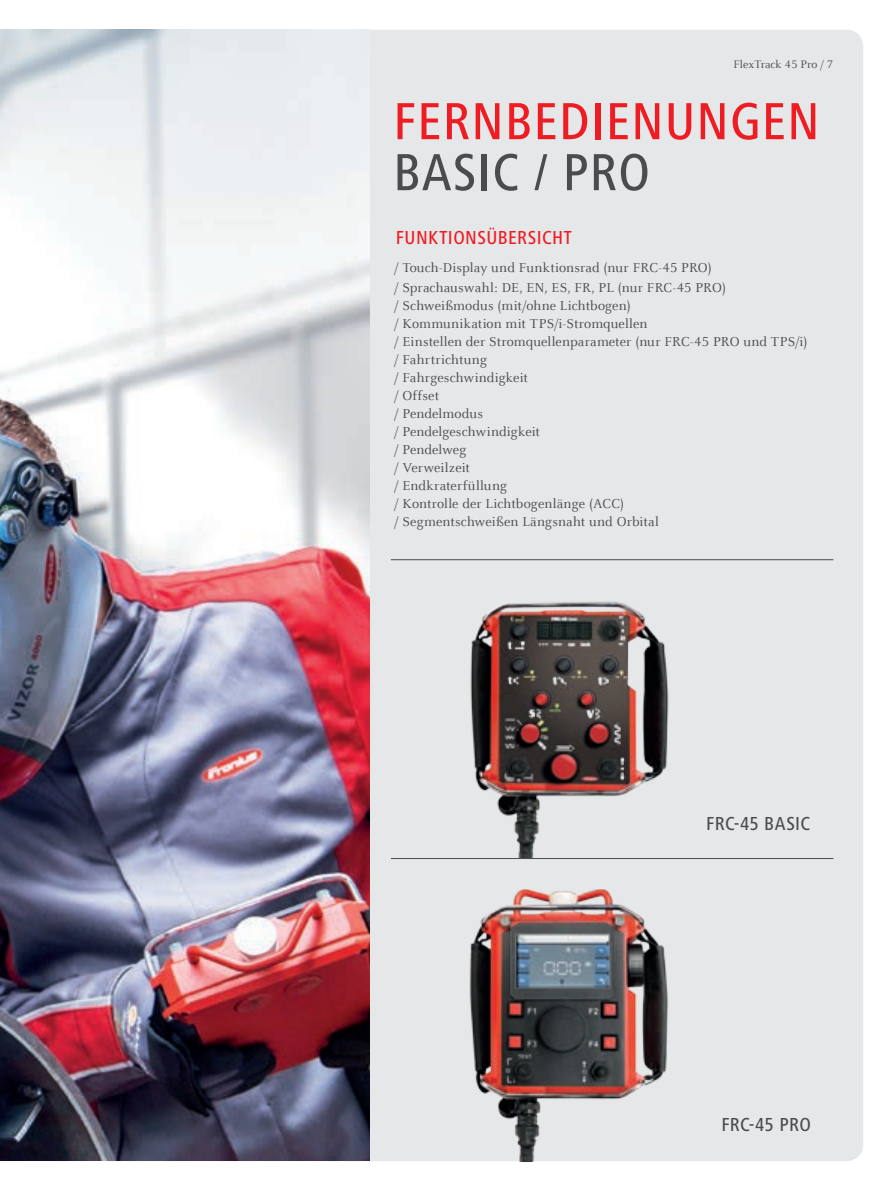
<style>
.page{position:relative;width:893px;height:1191px;background:#fff}
.page>*{position:absolute;margin:0;border:0;box-sizing:border-box;transform-origin:0 0}
.t1{font:500 condensed 54px "Frutiger Next LTW1 G";letter-spacing:.02em;color:#ee1d23}
.t2{font:500 condensed 54px "Frutiger Next LTW1 G";letter-spacing:.02em;color:#4b4c4d}
.t3{font:500 condensed 19.5px "Frutiger Next LTW1 G";letter-spacing:.015em;color:#4b4c4d}
.t4{font:500 condensed 19.5px "Frutiger Next LTW1 G";letter-spacing:.025em;color:#ee1d23}
.t5{font:14.25px/18px "Celeste Offc Pro";letter-spacing:.005em;color:#4b4c4d}
.t6{font:12px "Celeste Offc Pro";color:#4b4c4d}
</style>
<div class="page">
<div style="left:0;top:30px;width:863px;height:1131px;background:#e6e7e9"></div>
<img style="left:0;top:30px;width:370px;height:1130px">
<img style="left:465px;top:587px;width:209px;height:271px">
<hr style="left:391px;top:858px;width:442px;height:1px;background:#4b4c4d">
<hr style="left:391px;top:559px;width:442px;height:1px;background:#4b4c4d">
<img style="left:463px;top:890px;width:209px;height:271px">
<p class="t6" style="left:734px;top:57px;width:101px">FlexTrack 45 Pro / 7</p>
<h1 class="t1" style="left:393px;top:90px;width:428px">FERNBEDIENUNGEN</h1>
<h1 class="t2" style="left:393px;top:141px;width:258px">BASIC / PRO</h1>
<h2 class="t4" style="left:396px;top:227px;width:177px">FUNKTIONSÜBERSICHT</h2>
<p class="t5" style="left:394px;top:258px;width:333px;line-height:19.5px">/ Touch-Display und Funktionsrad (nur FRC-45 PRO)<br>/ Sprachauswahl: DE, EN, ES, FR, PL (nur FRC-45 PRO)</p>
<p class="t5" style="left:394px;top:296px;width:415px">/ Schweißmodus (mit/ohne Lichtbogen)<br>/ Kommunikation mit TPS/i-Stromquellen<br>/ Einstellen der Stromquellenparameter (nur FRC-45 PRO und TPS/i) / Fahrtrichtung<br>/ Fahrgeschwindigkeit<br>/ Offset<br>/ Pendelmodus<br>/ Pendelgeschwindigkeit<br>/ Pendelweg<br>/ Verweilzeit<br>/ Endkraterfüllung<br>/ Kontrolle der Lichtbogenlänge (ACC)<br>/ Segmentschweißen Längsnaht und Orbital</p>
<h2 class="t3" style="left:706px;top:812px;width:105px">FRC-45 BASIC</h2>
<h2 class="t3" style="left:721px;top:1113px;width:91px">FRC-45 PRO</h2>
</div>
